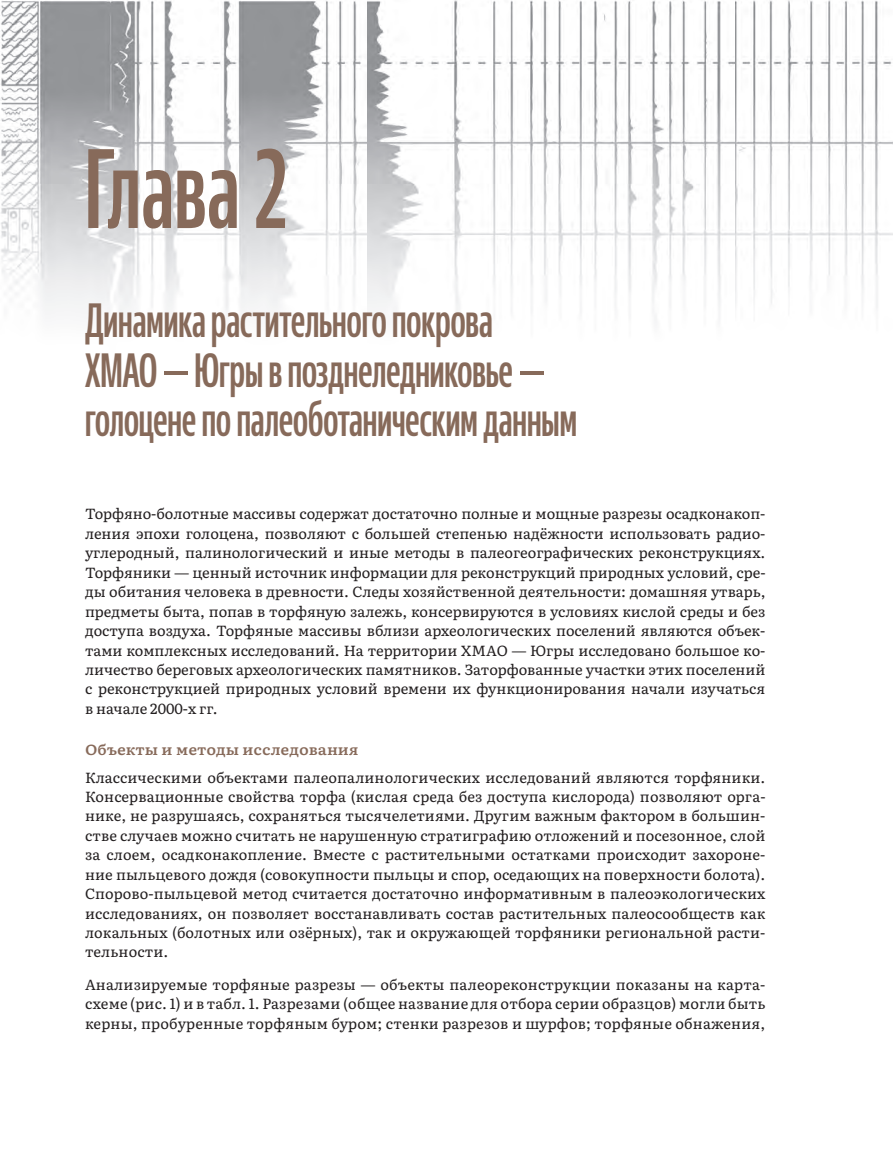
<style>
.page{position:relative;width:893px;height:1149px;background:#fff}
.page>*{position:absolute;margin:0;border:0;box-sizing:border-box;transform-origin:0 0}
.t1{font:extra-condensed 112.5px "Fact";letter-spacing:.01em;color:#876a5a}
.t2{font:extra-condensed 48px/49.5px "Fact";color:#876a5a}
.t3{font:14.7px/19.4px "Literata TT Text";letter-spacing:.005em;color:#231f20;text-align:justify}
.t4{font:600 14.7px "Literata TT Caption";color:#876a5a}
</style>
<div class="page">
<img style="left:0;top:0;width:893px;height:321px">
<h1 class="t1" style="left:85px;top:143px;width:204px">Глава 2</h1>
<h2 class="t2" style="left:85px;top:299px;width:493px">Динамика растительного покрова<br>ХМАО — Югры в позднеледниковье — голоцене по палеоботаническим данным</h2>
<p class="t3" style="left:85px;top:505px;width:682px">Торфяно-болотные массивы содержат достаточно полные и мощные разрезы осадконакоп&shy;ления эпохи голоцена, позволяют с большей степенью надёжности использовать радио&shy;углеродный, палинологический и иные методы в палеогеографических реконструкциях.<br>Торфяники — ценный источник информации для реконструкций природных условий, сре&shy;ды обитания человека в древности. Следы хозяйственной деятельности: домашняя утварь, предметы быта, попав в торфяную залежь, консервируются в условиях кислой среды и без доступа воздуха. Торфяные массивы вблизи археологических поселений являются объек&shy;тами комплексных исследований. На территории ХМАО — Югры исследовано большое ко&shy;личество береговых археологических памятников. Заторфованные участки этих поселений с реконструкцией природных условий времени их функционирования начали изучаться в начале 2000-х гг.</p>
<p class="t4" style="left:85px;top:742px;width:275px">Объекты и методы исследования</p>
<p class="t3" style="left:85px;top:768px;width:682px">Классическими объектами палеопалинологических исследований являются торфяники.<br>Консервационные свойства торфа (кислая среда без доступа кислорода) позволяют орга&shy;нике, не разрушаясь, сохраняться тысячелетиями. Другим важным фактором в большин&shy;стве случаев можно считать не нарушенную стратиграфию отложений и посезонное, слой за слоем, осадконакопление. Вместе с растительными остатками происходит захороне&shy;ние пыльцевого дождя (совокупности пыльцы и спор, оседающих на поверхности болота).<br>Спорово-пыльцевой метод считается достаточно информативным в палеоэкологических исследованиях, он позволяет восстанавливать состав растительных палеосообществ как локальных (болотных или озёрных), так и окружающей торфяники региональной расти&shy;тельности.</p>
<p class="t3" style="left:85px;top:975px;width:682px">Анализируемые торфяные разрезы — объекты палеореконструкции показаны на карта&shy;схеме (рис. 1) и в табл. 1. Разрезами (общее название для отбора серии образцов) могли быть керны, пробуренные торфяным буром; стенки разрезов и шурфов; торфяные обнажения,</p>
</div>
